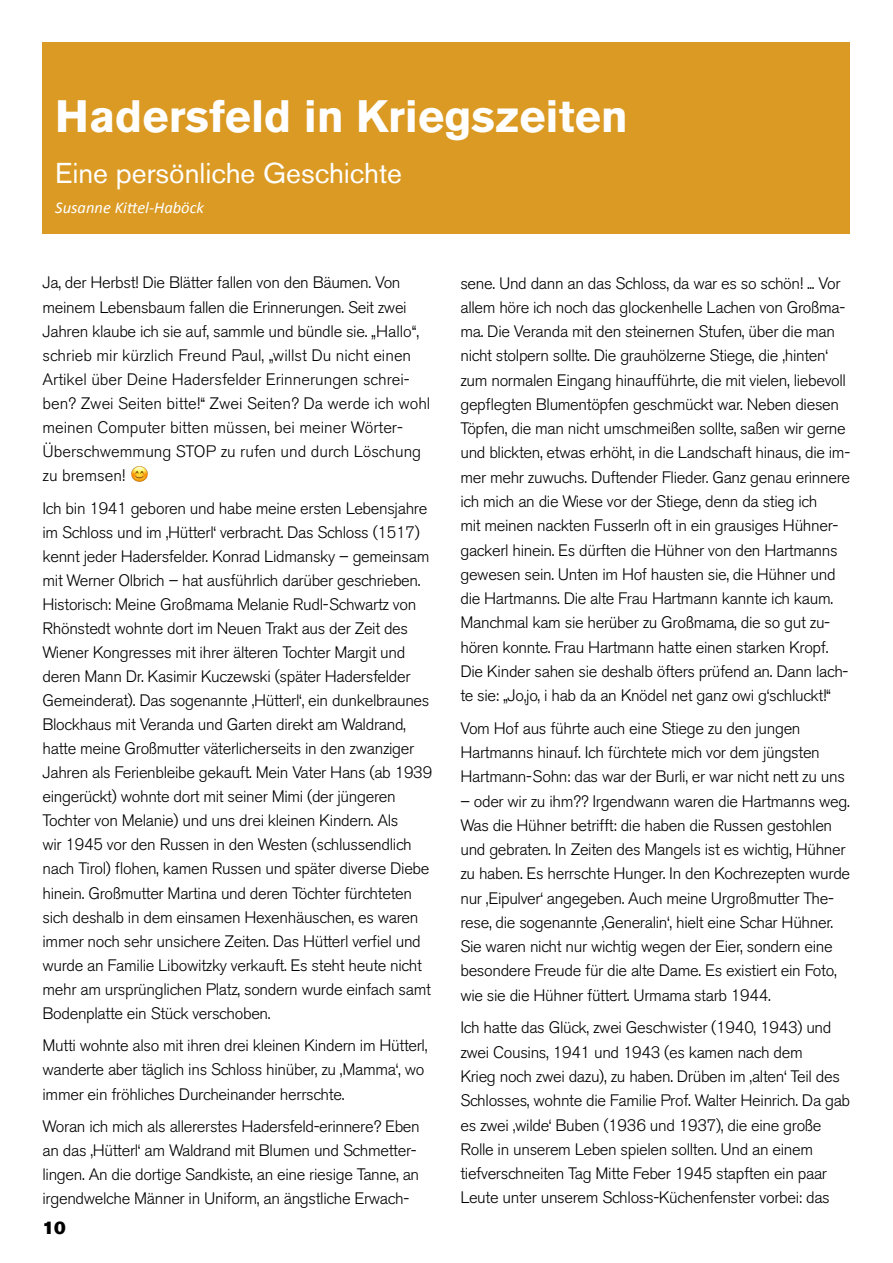
<style>
.page{position:relative;width:893px;height:1263px;background:#fff}
.page>*{position:absolute;margin:0;border:0;box-sizing:border-box;transform-origin:0 0}
.t1{font:700 45px "Akzidenz Grotesk BE";color:#fff}
.t2{font:28.5px "Akzidenz Grotesk BE";color:#fff}
.t3{font:18px "Akzidenz Grotesk BE Super";color:#000}
.t4{font:300 16.5px/24.3px "Akzidenz Grotesk BE";letter-spacing:-.02em;color:#000}
.t5{font:300 16.5px/24px "Akzidenz Grotesk BE";color:#000}
.t6{font:italic 16.5px "Calibri";color:#fff}
</style>
<div class="page">
<div style="left:43px;top:43px;width:807px;height:191px;background:#da9a23"></div>
<h1 class="t1" style="left:55px;top:90px;width:574px">Hadersfeld in Kriegszeiten</h1>
<h2 class="t2" style="left:55px;top:156px;width:348px">Eine persönliche Geschichte</h2>
<p class="t6" style="left:55px;top:197px;width:150px">Susanne Kittel-Haböck</p>
<p class="t5" style="left:43px;top:271px;width:389px">Ja, der Herbst! Die Blätter fallen von den Bäumen. Von meinem Lebensbaum fallen die Erinnerungen. Seit zwei Jahren klaube ich sie auf, sammle und bündle sie. „Hallo“, schrieb mir kürzlich Freund Paul, „willst Du nicht einen Artikel über Deine Hadersfelder Erinnerungen schrei&shy;ben? Zwei Seiten bitte!“ Zwei Seiten? Da werde ich wohl meinen Computer bitten müssen, bei meiner Wörter-Überschwemmung STOP zu rufen und durch Löschung zu bremsen!</p>
<p class="t4" style="left:43px;top:496px;width:392px">Ich bin 1941 geboren und habe meine ersten Lebensjahre im Schloss und im ‚Hütterl‘ verbracht. Das Schloss (1517) kennt jeder Hadersfelder. Konrad Lidmansky – gemeinsam mit Werner Olbrich – hat ausführlich darüber geschrieben.<br>Historisch: Meine Großmama Melanie Rudl-Schwartz von Rhönstedt wohnte dort im Neuen Trakt aus der Zeit des Wiener Kongresses mit ihrer älteren Tochter Margit und deren Mann Dr. Kasimir Kuczewski (später Hadersfelder Gemeinderat). Das sogenannte ‚Hütterl‘, ein dunkelbraunes Blockhaus mit Veranda und Garten direkt am Waldrand, hatte meine Großmutter väterlicherseits in den zwanziger Jahren als Ferienbleibe gekauft. Mein Vater Hans (ab 1939 eingerückt) wohnte dort mit seiner Mimi (der jüngeren Tochter von Melanie) und uns drei kleinen Kindern. Als<br>wir 1945 vor den Russen in den Westen (schlussendlich nach Tirol) flohen, kamen Russen und später diverse Diebe hinein. Großmutter Martina und deren Töchter fürchteten sich deshalb in dem einsamen Hexenhäuschen, es waren immer noch sehr unsichere Zeiten. Das Hütterl verfiel und wurde an Familie Libowitzky verkauft. Es steht heute nicht mehr am ursprünglichen Platz, sondern wurde einfach samt Bodenplatte ein Stück verschoben.</p>
<p class="t4" style="left:43px;top:1034px;width:386px">Mutti wohnte also mit ihren drei kleinen Kindern im Hütterl, wanderte aber täglich ins Schloss hinüber, zu ‚Mamma‘, wo immer ein fröhliches Durcheinander herrschte.</p>
<p class="t4" style="left:43px;top:1115px;width:379px">Woran ich mich als allererstes Hadersfeld-erinnere? Eben an das ‚Hütterl‘ am Waldrand mit Blumen und Schmetter&shy;lingen. An die dortige Sandkiste, an eine riesige Tanne, an irgendwelche Männer in Uniform, an ängstliche Erwach-</p>
<p class="t3" style="left:43px;top:1217px;width:25px">10</p>
<p class="t4" style="left:460px;top:271px;width:391px">sene. Und dann an das Schloss, da war es so schön! ... Vor allem höre ich noch das glockenhelle Lachen von Großma&shy;ma. Die Veranda mit den steinernen Stufen, über die man nicht stolpern sollte. Die grauhölzerne Stiege, die ‚hinten‘ zum normalen Eingang hinaufführte, die mit vielen, liebevoll gepflegten Blumentöpfen geschmückt war. Neben diesen Töpfen, die man nicht umschmeißen sollte, saßen wir gerne und blickten, etwas erhöht, in die Landschaft hinaus, die im&shy;mer mehr zuwuchs. Duftender Flieder. Ganz genau erinnere ich mich an die Wiese vor der Stiege, denn da stieg ich<br>mit meinen nackten Fusserln oft in ein grausiges Hühner&shy;gackerl hinein. Es dürften die Hühner von den Hartmanns gewesen sein. Unten im Hof hausten sie, die Hühner und die Hartmanns. Die alte Frau Hartmann kannte ich kaum.<br>Manchmal kam sie herüber zu Großmama, die so gut zu&shy;hören konnte. Frau Hartmann hatte einen starken Kropf.<br>Die Kinder sahen sie deshalb öfters prüfend an. Dann lach&shy;te sie: „Jo,jo, i hab da an Knödel net ganz owi g‘schluckt!“</p>
<p class="t4" style="left:460px;top:716px;width:386px">Vom Hof aus führte auch eine Stiege zu den jungen<br>Hartmanns hinauf. Ich fürchtete mich vor dem jüngsten<br>Hartmann-Sohn: das war der Burli, er war nicht nett zu uns</p>
<p class="t4" style="left:460px;top:789px;width:391px">– oder wir zu ihm?? Irgendwann waren die Hartmanns weg.<br>Was die Hühner betrifft: die haben die Russen gestohlen und gebraten. In Zeiten des Mangels ist es wichtig, Hühner zu haben. Es herrschte Hunger. In den Kochrezepten wurde nur ‚Eipulver‘ angegeben. Auch meine Urgroßmutter The&shy;rese, die sogenannte ‚Generalin‘, hielt eine Schar Hühner.<br>Sie waren nicht nur wichtig wegen der Eier, sondern eine besondere Freude für die alte Dame. Es existiert ein Foto, wie sie die Hühner füttert. Urmama starb 1944.</p>
<p class="t4" style="left:460px;top:1016px;width:391px">Ich hatte das Glück, zwei Geschwister (1940, 1943) und zwei Cousins, 1941 und 1943 (es kamen nach dem<br>Krieg noch zwei dazu), zu haben. Drüben im ‚alten‘ Teil des Schlosses, wohnte die Familie Prof. Walter Heinrich. Da gab es zwei ‚wilde‘ Buben (1936 und 1937), die eine große Rolle in unserem Leben spielen sollten. Und an einem tiefverschneiten Tag Mitte Feber 1945 stapften ein paar Leute unter unserem Schloss-Küchenfenster vorbei: das</p>
</div>
